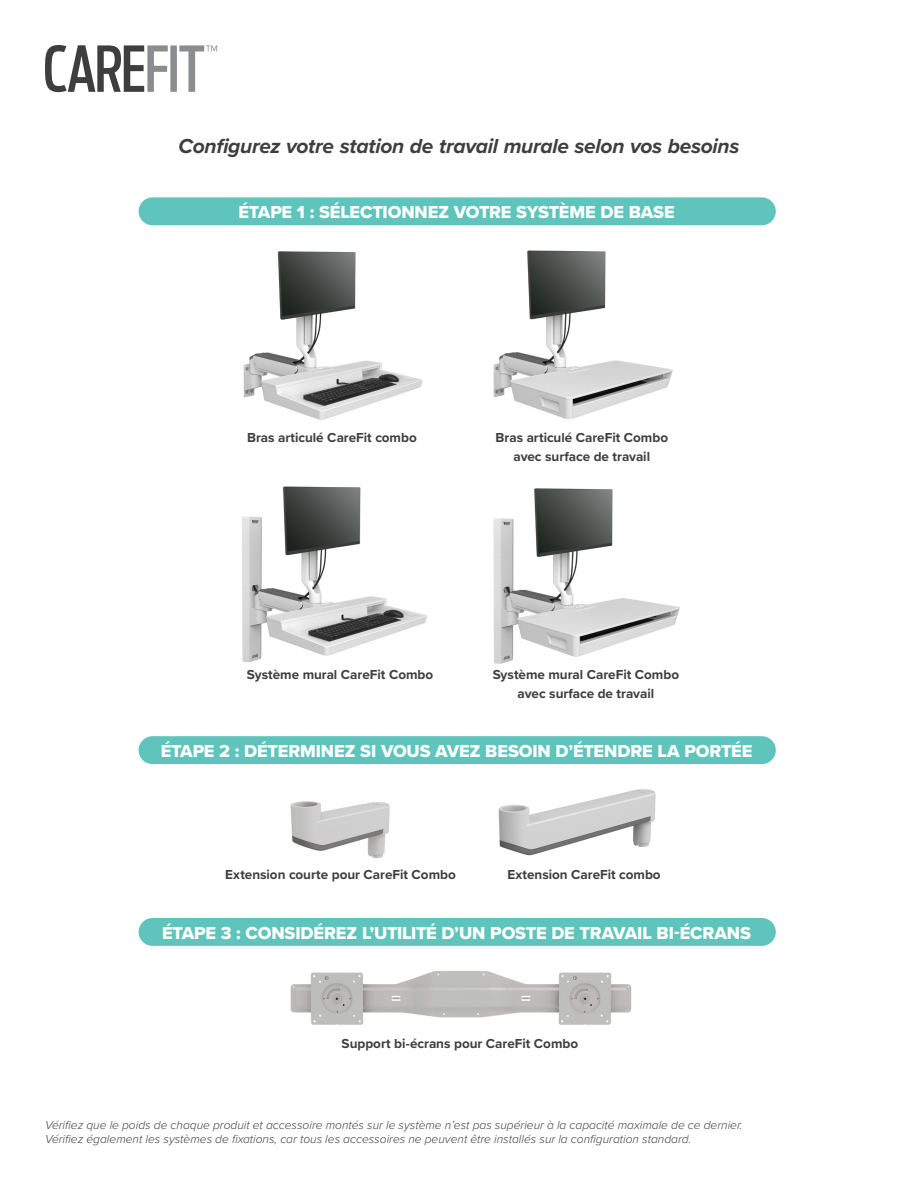
<style>
.page{position:relative;width:918px;height:1188px;background:#fff}
.page>*{position:absolute;margin:0;border:0;box-sizing:border-box;transform-origin:0 0}
.Bullets-sidebar{font:italic 700 21px "Proxima Nova";letter-spacing:-.015em;color:#3e3e3f}
.Bullets-sidebar-2{font:18px "Proxima Nova Extrabld";letter-spacing:-.01em;color:#fff}
.Bullets-sidebar-3{font:700 13.5px/19.5px "Proxima Nova";color:#3e3e3f;text-align:center}
.t1{font:italic 300 12px "Proxima Nova";color:#3e3e3f}
</style>
<div class="page">
<svg style="left:45px;top:45px;width:172px;height:47px"></svg>
<img style="left:493px;top:488px;width:187px;height:176px">
<div style="left:139px;top:197px;width:637px;height:28px;background:#5fc4bc;border-radius:14px"></div>
<div style="left:139px;top:736px;width:637px;height:28px;background:#5fc4bc;border-radius:14px"></div>
<div style="left:139px;top:918px;width:637px;height:28px;background:#5fc4bc;border-radius:14px"></div>
<img style="left:242px;top:486px;width:185px;height:177px">
<img style="left:243px;top:251px;width:180px;height:169px">
<img style="left:290px;top:971px;width:342px;height:54px">
<img style="left:493px;top:250px;width:179px;height:169px">
<img style="left:290px;top:801px;width:100px;height:58px">
<img style="left:498px;top:789px;width:158px;height:67px">
<p class="Bullets-sidebar" style="left:179px;top:131px;width:562px">Configurez votre station de travail murale selon vos besoins</p>
<p class="Bullets-sidebar-2" style="left:238px;top:199px;width:438px">ÉTAPE 1 : SÉLECTIONNEZ VOTRE SYSTÈME DE BASE</p>
<p class="Bullets-sidebar-3" style="left:247px;top:427px;width:171px">Bras articulé CareFit combo</p>
<p class="Bullets-sidebar-3" style="left:496px;top:427px;width:174px">Bras articulé CareFit Combo avec surface de travail</p>
<p class="Bullets-sidebar-3" style="left:247px;top:664px;width:188px">Système mural CareFit Combo</p>
<p class="Bullets-sidebar-3" style="left:493px;top:664px;width:188px">Système mural CareFit Combo avec surface de travail</p>
<p class="Bullets-sidebar-2" style="left:161px;top:738px;width:593px">ÉTAPE 2 : DÉTERMINEZ SI VOUS AVEZ BESOIN D’ÉTENDRE LA PORTÉE</p>
<p class="Bullets-sidebar-3" style="left:225px;top:865px;width:232px">Extension courte pour CareFit Combo</p>
<p class="Bullets-sidebar-3" style="left:507px;top:865px;width:155px">Extension CareFit combo</p>
<p class="Bullets-sidebar-2" style="left:162px;top:920px;width:590px">ÉTAPE 3 : CONSIDÉREZ L’UTILITÉ D’UN POSTE DE TRAVAIL BI-ÉCRANS</p>
<p class="Bullets-sidebar-3" style="left:342px;top:1034px;width:238px">Support bi-écrans pour CareFit Combo</p>
<p class="t1" style="left:45px;top:1116px;width:699px">Vérifiez que le poids de chaque produit et accessoire montés sur le système n’est pas supérieur à la capacité maximale de ce dernier.</p>
<p class="t1" style="left:45px;top:1130px;width:648px">Vérifiez également les systèmes de fixations, car tous les accessoires ne peuvent être installés sur la configuration standard.</p>
</div>
